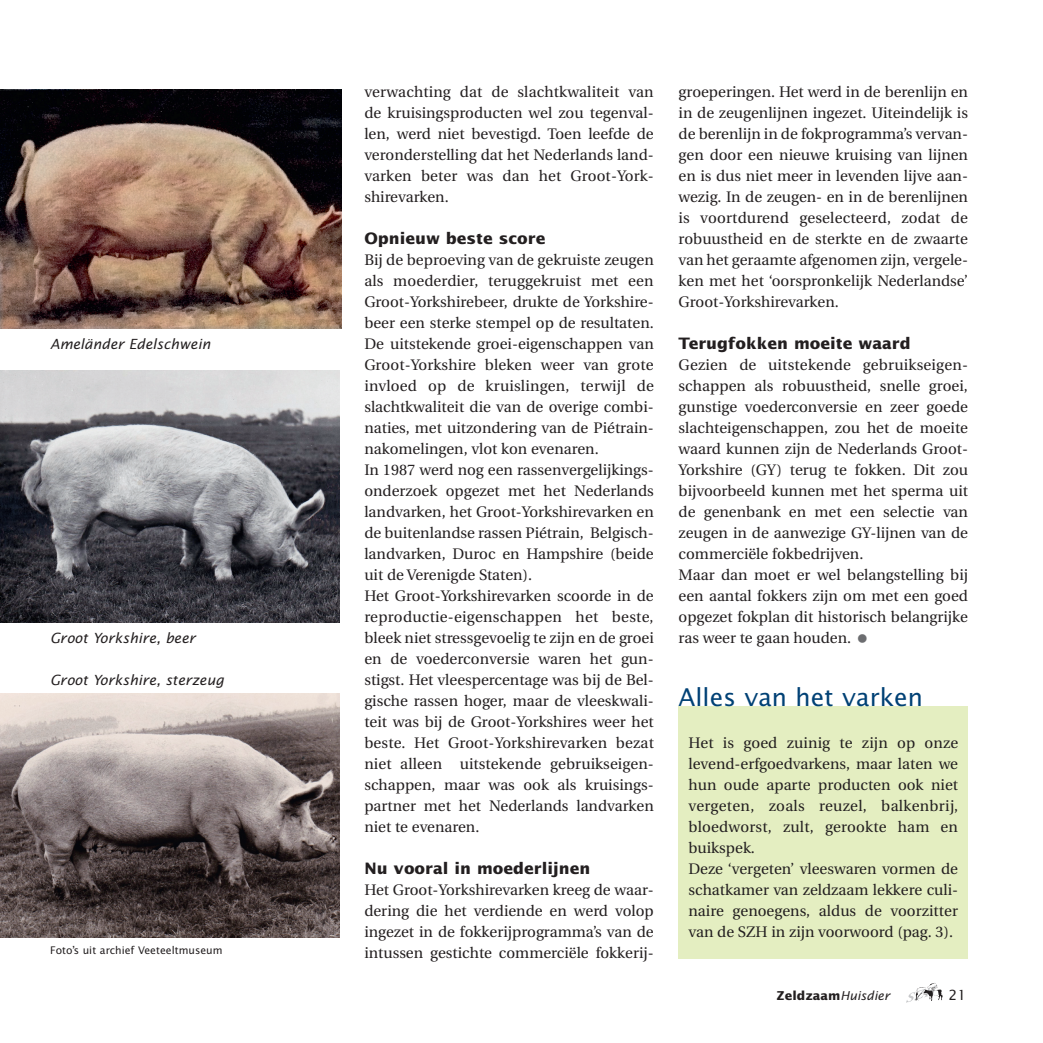
<style>
.page{position:relative;width:1043px;height:1043px;background:#fff}
.page>*{position:absolute;margin:0;border:0;box-sizing:border-box;transform-origin:0 0}
.t1{font:24.5px "Lucida Sans";color:#004175}
.t2{font:700 15.75px "Lucida Sans";color:#231f20}
.t3{font:15.22px/21px "Utopia";color:#231f20;text-align:justify}
.t4{font:italic 14px "Lucida Sans";color:#231f20}
.t5{font:14px "Lucida Sans";color:#231f20}
.t6{font:700 12.25px "Lucida Sans";color:#231f20}
.t7{font:10.5px "Lucida Sans";color:#231f20}
.s1{font-weight:400;font-style:italic}
</style>
<div class="page">
<svg style="left:906px;top:983px;width:37px;height:20px"></svg>
<img style="left:1px;top:90px;width:340px;height:238px">
<img style="left:1px;top:370px;width:339px;height:252px">
<img style="left:1px;top:694px;width:339px;height:243px">
<div style="left:678px;top:706px;width:290px;height:252px;background:#e4eec1"></div>
<p class="t4" style="left:50px;top:336px;width:162px">Ameländer Edelschwein</p>
<p class="t4" style="left:50px;top:630px;width:147px">Groot Yorkshire, beer</p>
<p class="t4" style="left:50px;top:672px;width:175px">Groot Yorkshire, sterzeug</p>
<p class="t7" style="left:50px;top:944px;width:174px">Foto’s uit archief Veeteeltmuseum</p>
<p class="t3" style="left:364px;top:82px;width:291px">verwachting dat de slachtkwaliteit van de kruisingsproducten wel zou tegenval&shy;len, werd niet bevestigd. Toen leefde de veronderstelling dat het Nederlands land&shy;varken beter was dan het Groot-York&shy;shirevarken.</p>
<p class="t2" style="left:364px;top:229px;width:182px">Opnieuw beste score</p>
<p class="t3" style="left:364px;top:250px;width:291px;text-align:left">Bij de beproeving van de gekruiste zeugen als moederdier, teruggekruist met een Groot-Yorkshirebeer, drukte de Yorkshire&shy;beer een sterke stempel op de resultaten.<br>De uitstekende groei-eigenschappen van Groot-Yorkshire bleken weer van grote invloed op de kruislingen, terwijl de slachtkwaliteit die van de overige combi&shy;naties, met uitzondering van de Piétrain&shy;nakomelingen, vlot kon evenaren.<br>In 1987 werd nog een rassenvergelijkings&shy;onderzoek opgezet met het Nederlands landvarken, het Groot-Yorkshirevarken en de buitenlandse rassen Piétrain, Belgisch&shy;landvarken, Duroc en Hampshire (beide uit de Verenigde Staten).<br>Het Groot-Yorkshirevarken scoorde in de reproductie-eigenschappen het beste, bleek niet stressgevoelig te zijn en de groei en de voederconversie waren het gun&shy;stigst. Het vleespercentage was bij de Bel&shy;gische rassen hoger, maar de vleeskwali&shy;teit was bij de Groot-Yorkshires weer het beste. Het Groot-Yorkshirevarken bezat niet alleen uitstekende gebruikseigen&shy;schappen, maar was ook als kruisings&shy;partner met het Nederlands landvarken niet te evenaren.</p>
<p class="t2" style="left:364px;top:859px;width:227px">Nu vooral in moederlijnen</p>
<p class="t3" style="left:364px;top:880px;width:291px">Het Groot-Yorkshirevarken kreeg de waar&shy;dering die het verdiende en werd volop ingezet in de fokkerijprogramma’s van de intussen gestichte commerciële fokkerij-</p>
<p class="t3" style="left:678px;top:82px;width:291px">groeperingen. Het werd in de berenlijn en in de zeugenlijnen ingezet. Uiteindelijk is de berenlijn in de fokprogramma’s vervan&shy;gen door een nieuwe kruising van lijnen en is dus niet meer in levenden lijve aan&shy;wezig. In de zeugen- en in de berenlijnen is voortdurend geselecteerd, zodat de robuustheid en de sterkte en de zwaarte van het geraamte afgenomen zijn, vergele&shy;ken met het ‘oorspronkelijk Nederlandse’ Groot-Yorkshirevarken.</p>
<p class="t2" style="left:678px;top:334px;width:234px">Terugfokken moeite waard</p>
<p class="t3" style="left:678px;top:355px;width:291px;text-align:left">Gezien de uitstekende gebruikseigen&shy;schappen als robuustheid, snelle groei, gunstige voederconversie en zeer goede slachteigenschappen, zou het de moeite waard kunnen zijn de Nederlands Groot-Yorkshire (GY) terug te fokken. Dit zou bijvoorbeeld kunnen met het sperma uit de genenbank en met een selectie van zeugen in de aanwezige GY-lijnen van de commerciële fokbedrijven.<br>Maar dan moet er wel belangstelling bij een aantal fokkers zijn om met een goed opgezet fokplan dit historisch belangrijke ras weer te gaan houden.</p>
<p class="t1" style="left:678px;top:682px;width:246px">Alles van het varken</p>
<p class="t3" style="left:688px;top:733px;width:271px;text-align:left">Het is goed zuinig te zijn op onze levend-erfgoedvarkens, maar laten we hun oude aparte producten ook niet vergeten, zoals reuzel, balkenbrij, bloedworst, zult, gerookte ham en buikspek.<br>Deze ‘vergeten’ vleeswaren vormen de schatkamer van zeldzaam lekkere culi&shy;naire genoegens, aldus de voorzitter van de SZH in zijn voorwoord (pag. 3).</p>
<p class="t6" style="left:777px;top:988px;width:115px">Zeldzaam<span class="s1">Huisdier</span></p>
<p class="t5" style="left:948px;top:987px;width:19px">21</p>
</div>
